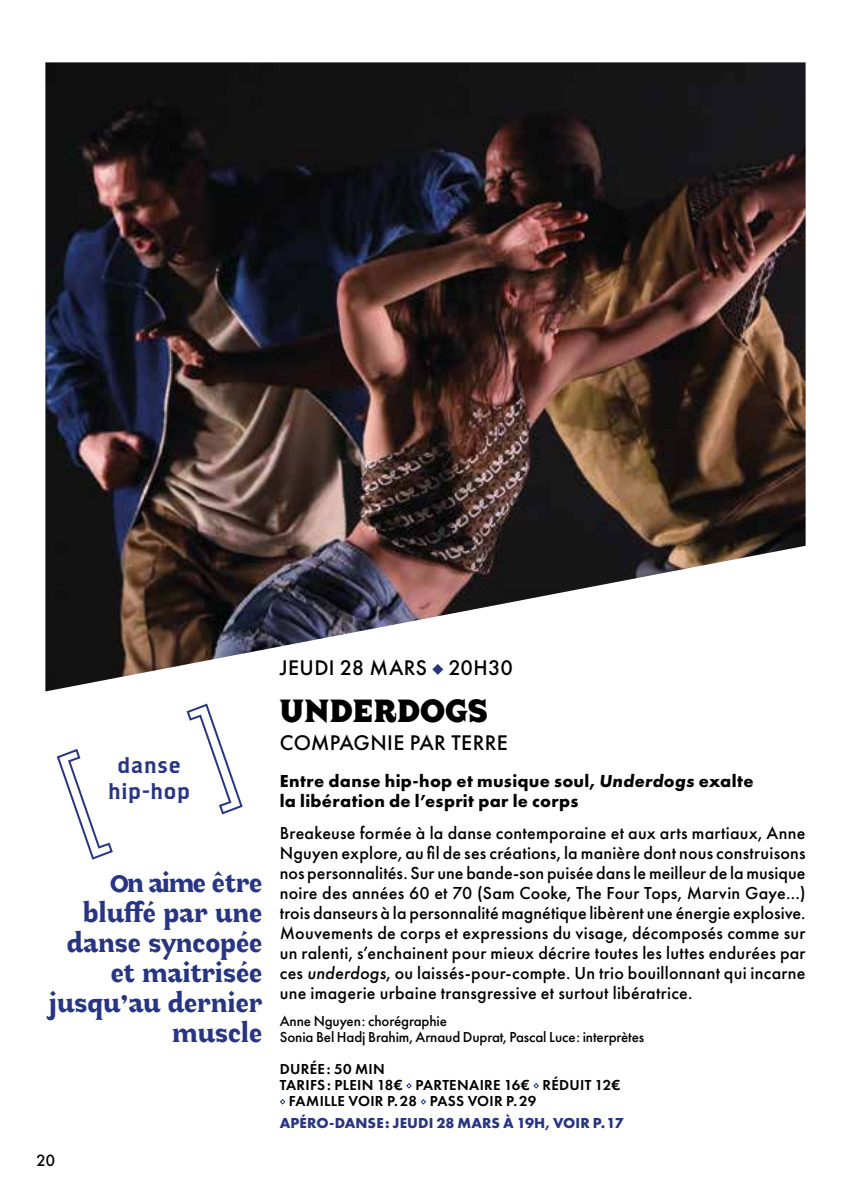
<style>
.page{position:relative;width:851px;height:1191px;background:#fff}
.page>*{position:absolute;margin:0;border:0;box-sizing:border-box;transform-origin:0 0}
.t1{font:700 40px "Sans Merci";color:#000}
.t2{font:30px/30px "Sans Merci";color:#283583;text-align:right}
.t3{font:500 22px "Futura PT";letter-spacing:.015em;color:#000}
.t4{font:22px/26px "Brothers OT";letter-spacing:.005em;color:#283583;text-align:center}
.t5{font:500 18px/20px "Futura PT";letter-spacing:.015em;color:#000;text-align:justify}
.t6{font:700 18px/20px "Futura PT";letter-spacing:.015em;color:#000}
.t7{font:500 15px/16px "Futura PT";letter-spacing:-.01em;color:#000}
.t8{font:600 15px "Futura PT";letter-spacing:.02em;color:#000}
.t9{font:700 15px "Futura PT";letter-spacing:.005em;color:#283583}
.t10{font:500 15px "Futura";color:#000}
.s1{font-style:italic}
</style>
<div class="page">
<svg style="left:186px;top:703px;width:57px;height:112px"></svg>
<svg style="left:56px;top:749px;width:57px;height:111px"></svg>
<svg style="left:406px;top:1083px;width:6px;height:6px"></svg>
<svg style="left:533px;top:1083px;width:6px;height:6px"></svg>
<svg style="left:280px;top:1099px;width:6px;height:6px"></svg>
<svg style="left:420px;top:1099px;width:7px;height:6px"></svg>
<img style="left:45px;top:62px;width:760px;height:629px">
<p class="t4" style="left:108px;top:753px;width:84px">danse hip-hop</p>
<h2 class="t2" style="left:49px;top:868px;width:215px">On aime être bluffé par une danse syncopée et maitrisée jusqu’au dernier muscle</h2>
<p class="t10" style="left:36px;top:1150px;width:20px">20</p>
<p class="t3" style="left:280px;top:654px;width:234px">JEUDI 28 MARS 20H30</p>
<h1 class="t1" style="left:280px;top:689px;width:209px">UNDERDOGS</h1>
<p class="t3" style="left:280px;top:729px;width:229px">COMPAGNIE PAR TERRE</p>
<p class="t6" style="left:280px;top:771px;width:475px">Entre danse hip-hop et musique soul, <span class="s1">Underdogs</span> exalte la libération de l’esprit par le corps</p>
<p class="t5" style="left:280px;top:822px;width:527px">Breakeuse formée à la danse contemporaine et aux arts martiaux, Anne Nguyen explore, au fil de ses créations, la manière dont nous construisons nos personnalités. Sur une bande-son puisée dans le meilleur de la musique noire des années 60 et 70 (Sam Cooke, The Four Tops, Marvin Gaye…) trois danseurs à la personnalité magnétique libèrent une énergie explosive.<br>Mouvements de corps et expressions du visage, décomposés comme sur un ralenti, s’enchainent pour mieux décrire toutes les luttes endurées par ces <span class="s1">underdogs</span>, ou laissés-pour-compte. Un trio bouillonnant qui incarne une imagerie urbaine transgressive et surtout libératrice.</p>
<p class="t7" style="left:280px;top:1013px;width:366px">Anne Nguyen: chorégraphie<br>Sonia Bel Hadj Brahim, Arnaud Duprat, Pascal Luce: interprètes</p>
<p class="t8" style="left:280px;top:1059px;width:106px">DURÉE: 50 MIN</p>
<p class="t8" style="left:280px;top:1075px;width:342px">TARIFS: PLEIN 18€ PARTENAIRE 16€ RÉDUIT 12€</p>
<p class="t8" style="left:289px;top:1091px;width:249px">FAMILLE VOIR P.28 PASS VOIR P.29</p>
<p class="t9" style="left:280px;top:1113px;width:345px">APÉRO-DANSE: JEUDI 28 MARS À 19H, VOIR P.17</p>
</div>
